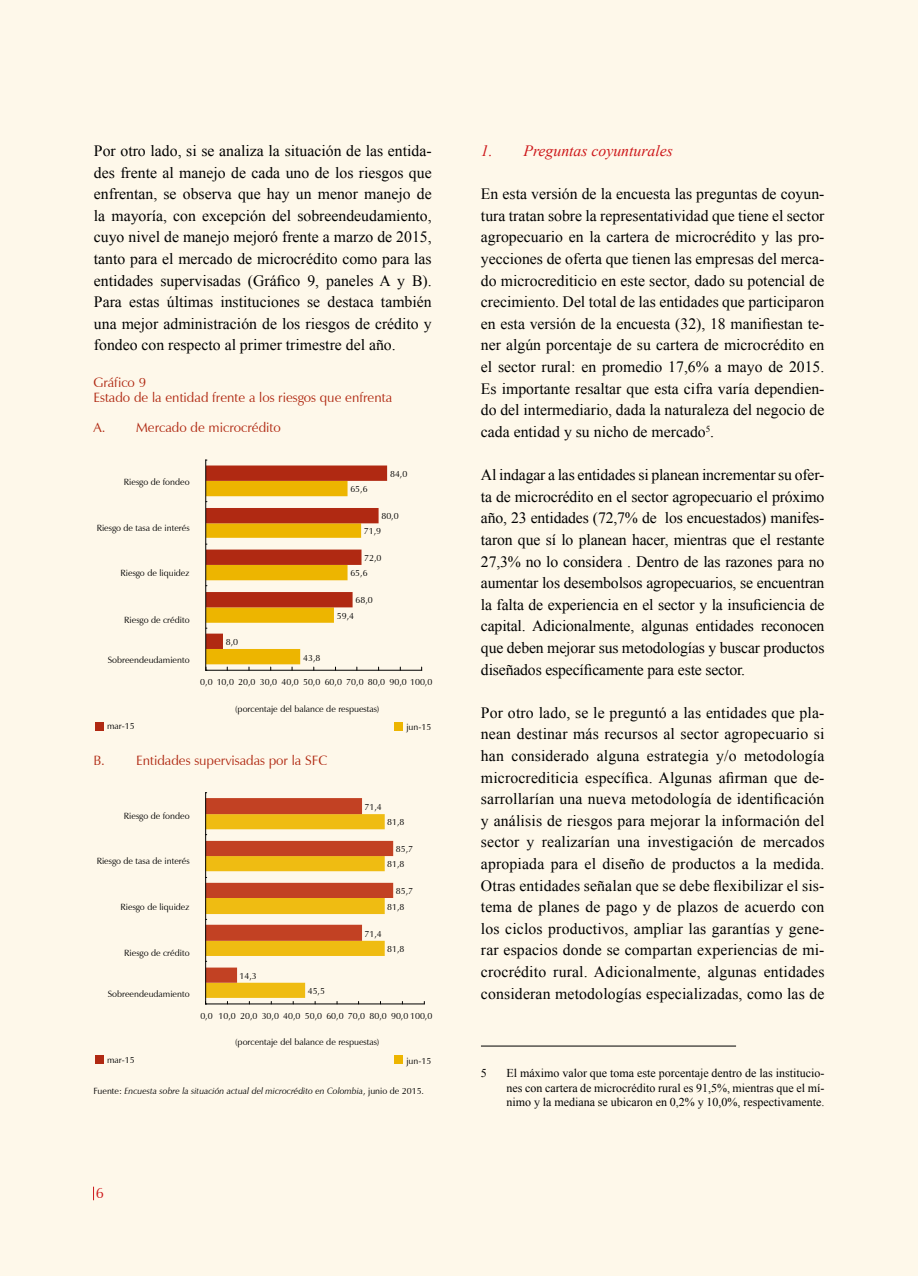
<style>
.page{position:relative;width:918px;height:1276px;background:#fff}
.page>*{position:absolute;margin:0;border:0;box-sizing:border-box;transform-origin:0 0}
.t1{font:15.75px/21.6px "Times New Roman";color:#000;text-align:justify}
.t2{font:italic 15.75px "Times New Roman";color:#cd171a}
.t3{font:15px "Zapf Humanist 601 BT";color:#cd171a}
.t4{font:13.5px/15px "Zapf Humanist 601 BT";color:#b02912}
.t5{font:12px/14.4px "Times New Roman";color:#000;text-align:justify}
.t6{font:9px "Zapf Humanist 601 BT";color:#000}
.t7{font:italic 9px "Zapf Humanist 601 BT";color:#000}
.s1{font-style:normal}
</style>
<div class="page">
<div style="left:0;top:0;width:917px;height:1276px;background:#fef8ea"></div>
<svg style="left:93px;top:1186px;width:1px;height:14px"></svg>
<div style="left:95px;top:722px;width:9px;height:8px;background:#b02912"></div>
<div style="left:394px;top:722px;width:9px;height:8px;background:#edb500"></div>
<hr style="left:206px;top:670px;width:216px;height:1px;background:#000">
<hr style="left:205px;top:460px;width:1px;height:210px;background:#000">
<svg style="left:206px;top:460px;width:181px;height:211px"></svg>
<div style="left:95px;top:1055px;width:9px;height:9px;background:#b02912"></div>
<div style="left:394px;top:1055px;width:9px;height:9px;background:#edb500"></div>
<hr style="left:206px;top:1003px;width:218px;height:1px;background:#000">
<svg style="left:205px;top:792px;width:188px;height:212px"></svg>
<hr style="left:481px;top:1045px;width:255px;height:1px;background:#000">
<p class="t1" style="left:94px;top:140px;width:339px">Por otro lado, si se analiza la situación de las entida&shy;des frente al manejo de cada uno de los riesgos que enfrentan, se observa que hay un menor manejo de la mayoría, con excepción del sobreendeudamiento, cuyo nivel de manejo mejoró frente a marzo de 2015, tanto para el mercado de microcrédito como para las entidades supervisadas (Gráfico 9, paneles A y B).<br>Para estas últimas instituciones se destaca también una mejor administración de los riesgos de crédito y fondeo con respecto al primer trimestre del año.</p>
<p class="t2" style="left:481px;top:140px;width:193px">1. Preguntas coyunturales</p>
<p class="t1" style="left:481px;top:183px;width:345px">En esta versión de la encuesta las preguntas de coyun&shy;tura tratan sobre la representatividad que tiene el sector agropecuario en la cartera de microcrédito y las pro&shy;yecciones de oferta que tienen las empresas del merca&shy;do microcrediticio en este sector, dado su potencial de crecimiento. Del total de las entidades que participaron en esta versión de la encuesta (32), 18 manifiestan te&shy;ner algún porcentaje de su cartera de microcrédito en el sector rural: en promedio 17,6% a mayo de 2015.<br>Es importante resaltar que esta cifra varía dependien&shy;do del intermediario, dada la naturaleza del negocio de cada entidad y su nicho de mercado<sup>5</sup>.</p>
<p class="t1" style="left:481px;top:464px;width:345px">Al indagar a las entidades si planean incrementar su ofer&shy;ta de microcrédito en el sector agropecuario el próximo año, 23 entidades (72,7% de los encuestados) manifes&shy;taron que sí lo planean hacer, mientras que el restante 27,3% no lo considera . Dentro de las razones para no aumentar los desembolsos agropecuarios, se encuentran la falta de experiencia en el sector y la insuficiencia de capital. Adicionalmente, algunas entidades reconocen que deben mejorar sus metodologías y buscar productos diseñados específicamente para este sector.</p>
<p class="t1" style="left:481px;top:701px;width:345px">Por otro lado, se le preguntó a las entidades que pla&shy;nean destinar más recursos al sector agropecuario si han considerado alguna estrategia y/o metodología microcrediticia específica. Algunas afirman que de&shy;sarrollarían una nueva metodología de identificación y análisis de riesgos para mejorar la información del sector y realizarían una investigación de mercados apropiada para el diseño de productos a la medida.<br>Otras entidades señalan que se debe flexibilizar el sis&shy;tema de planes de pago y de plazos de acuerdo con los ciclos productivos, ampliar las garantías y gene&shy;rar espacios donde se compartan experiencias de mi&shy;crocrédito rural. Adicionalmente, algunas entidades consideran metodologías especializadas, como las de</p>
<p class="t4" style="left:94px;top:374px;width:300px">Gráfico 9<br>Estado de la entidad frente a los riesgos que enfrenta</p>
<p class="t4" style="left:94px;top:419px;width:189px">A. Mercado de microcrédito</p>
<p class="t6" style="left:390px;top:468px;width:19px">84,0</p>
<p class="t6" style="left:124px;top:476px;width:67px">Riesgo de fondeo</p>
<p class="t6" style="left:350px;top:483px;width:19px">65,6</p>
<p class="t6" style="left:381px;top:510px;width:19px">80,0</p>
<p class="t6" style="left:97px;top:522px;width:94px">Riesgo de tasa de interés</p>
<p class="t6" style="left:364px;top:526px;width:19px">71,9</p>
<p class="t6" style="left:364px;top:552px;width:19px">72,0</p>
<p class="t6" style="left:121px;top:567px;width:71px">Riesgo de liquidez</p>
<p class="t6" style="left:124px;top:614px;width:67px">Riesgo de crédito</p>
<p class="t6" style="left:350px;top:568px;width:19px">65,6</p>
<p class="t6" style="left:356px;top:594px;width:19px">68,0</p>
<p class="t6" style="left:337px;top:610px;width:19px">59,4</p>
<p class="t6" style="left:226px;top:636px;width:14px">8,0</p>
<p class="t6" style="left:303px;top:652px;width:19px">43,8</p>
<p class="t6" style="left:108px;top:654px;width:83px">Sobreendeudamiento</p>
<p class="t6" style="left:200px;top:676px;width:234px">0,0 10,0 20,0 30,0 40,0 50,0 60,0 70,0 80,0 90,0 100,0</p>
<p class="t6" style="left:235px;top:703px;width:146px">(porcentaje del balance de respuestas)</p>
<p class="t6" style="left:107px;top:720px;width:29px">mar-15</p>
<p class="t6" style="left:406px;top:722px;width:26px">jun-15</p>
<p class="t4" style="left:94px;top:752px;width:235px">B. Entidades supervisadas por la SFC</p>
<p class="t6" style="left:365px;top:801px;width:19px">71,4</p>
<p class="t6" style="left:124px;top:810px;width:67px">Riesgo de fondeo</p>
<p class="t6" style="left:387px;top:816px;width:19px">81,8</p>
<p class="t6" style="left:396px;top:843px;width:19px">85,7</p>
<p class="t6" style="left:97px;top:855px;width:94px">Riesgo de tasa de interés</p>
<p class="t6" style="left:387px;top:858px;width:19px">81,8</p>
<p class="t6" style="left:396px;top:885px;width:19px">85,7</p>
<p class="t6" style="left:121px;top:901px;width:71px">Riesgo de liquidez</p>
<p class="t6" style="left:124px;top:947px;width:67px">Riesgo de crédito</p>
<p class="t6" style="left:387px;top:901px;width:19px">81,8</p>
<p class="t6" style="left:365px;top:928px;width:19px">71,4</p>
<p class="t6" style="left:387px;top:943px;width:19px">81,8</p>
<p class="t6" style="left:240px;top:970px;width:19px">14,3</p>
<p class="t6" style="left:308px;top:985px;width:19px">45,5</p>
<p class="t6" style="left:108px;top:988px;width:83px">Sobreendeudamiento</p>
<p class="t6" style="left:200px;top:1010px;width:234px">0,0 10,0 20,0 30,0 40,0 50,0 60,0 70,0 80,0 90,0 100,0</p>
<p class="t6" style="left:235px;top:1036px;width:146px">(porcentaje del balance de respuestas)</p>
<p class="t6" style="left:107px;top:1054px;width:29px">mar-15</p>
<p class="t6" style="left:406px;top:1055px;width:26px">jun-15</p>
<p class="t7" style="left:94px;top:1085px;width:332px"><span class="s1">Fuente:</span> Encuesta sobre la situación actual del microcrédito en Colombia<span class="s1">, junio de 2015.</span></p>
<p class="t3" style="left:96px;top:1184px;width:10px">6</p>
<p class="t5" style="left:481px;top:1066px;width:7px">5</p>
<p class="t5" style="left:506px;top:1066px;width:320px">El máximo valor que toma este porcentaje dentro de las institucio&shy;nes con cartera de microcrédito rural es 91,5%, mientras que el mí&shy;nimo y la mediana se ubicaron en 0,2% y 10,0%, respectivamente.</p>
</div>
